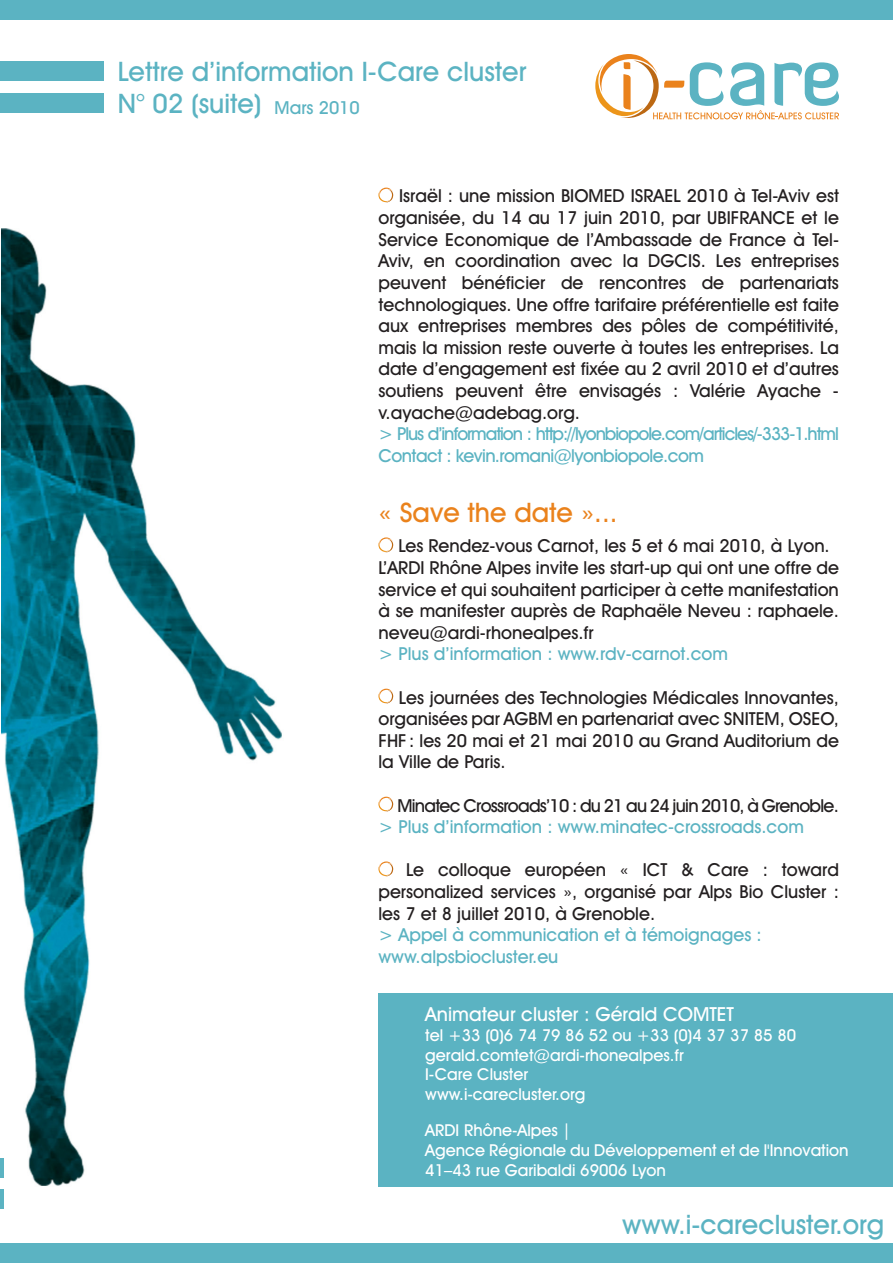
<style>
.page{position:relative;width:893px;height:1263px;background:#fff}
.page>*{position:absolute;margin:0;border:0;box-sizing:border-box;transform-origin:0 0}
.t1{font:500 27px "Avant Garde IT Cby BT";color:#5bb3c2}
.t2{font:500 27px "Avant Garde IT Cby BT";color:#ea821c}
.t3{font:500 19.5px "Avant Garde IT Cby BT";color:#fff}
.t4{font:500 18px/21.6px "Avant Garde IT Cby BT";color:#231f20;text-align:justify}
.t5{font:500 18px "Avant Garde IT Cby BT";color:#5bb3c2}
.t6{font:500 18px/21.6px "Avant Garde IT Cby BT";letter-spacing:-.06em;color:#5bb3c2}
.t7{font:500 18px "Avant Garde IT Cby BT";letter-spacing:-.04em;color:#231f20}
.t8{font:500 16.5px "Avant Garde IT Cby BT";color:#fff}
</style>
<div class="page">
<div style="left:0;top:0;width:893px;height:20px;background:#5bb3c2"></div>
<svg style="left:595px;top:54px;width:244px;height:65px"></svg>
<div style="left:0;top:61px;width:104px;height:20px;background:#5bb3c2"></div>
<div style="left:0;top:93px;width:104px;height:20px;background:#5bb3c2"></div>
<svg style="left:378px;top:188px;width:15px;height:14px"></svg>
<svg style="left:378px;top:537px;width:15px;height:15px"></svg>
<svg style="left:378px;top:689px;width:15px;height:14px"></svg>
<svg style="left:378px;top:797px;width:15px;height:14px"></svg>
<svg style="left:378px;top:861px;width:15px;height:15px"></svg>
<div style="left:378px;top:993px;width:515px;height:193px;background:#5bb3c2"></div>
<div style="left:0;top:1243px;width:893px;height:20px;background:#5bb3c2"></div>
<hr style="left:0;top:1157px;width:4px;height:20px;background:#5bb3c2">
<hr style="left:0;top:1189px;width:4px;height:20px;background:#5bb3c2">
<img style="left:1px;top:228px;width:281px;height:958px">
<p class="t1" style="left:118px;top:54px;width:410px">Lettre d’information I-Care cluster</p>
<p class="t1" style="left:118px;top:87px;width:145px">N° 02 (suite)</p>
<p class="t5" style="left:275px;top:96px;width:87px">Mars 2010</p>
<p class="t4" style="left:378px;top:185px;width:462px;text-indent:21px">Israël : une mission BIOMED ISRAEL 2010 à Tel-Aviv est organisée, du 14 au 17 juin 2010, par UBIFRANCE et le Service Economique de l’Ambassade de France à Tel-Aviv, en coordination avec la DGCIS. Les entreprises peuvent bénéficier de rencontres de partenariats technologiques. Une offre tarifaire préférentielle est faite aux entreprises membres des pôles de compétitivité, mais la mission reste ouverte à toutes les entreprises. La date d’engagement est fixée au 2 avril 2010 et d’autres soutiens peuvent être envisagés : Valérie Ayache - v.ayache@adebag.org.</p>
<p class="t6" style="left:378px;top:423px;width:462px">&gt; Plus d’information : http://lyonbiopole.com/articles/-333-1.html<br>Contact : kevin.romani@lyonbiopole.com</p>
<p class="t2" style="left:378px;top:496px;width:240px">« Save the date »...</p>
<p class="t4" style="left:398px;top:535px;width:433px">Les Rendez-vous Carnot, les 5 et 6 mai 2010, à Lyon.</p>
<p class="t4" style="left:378px;top:557px;width:462px">L’ARDI Rhône Alpes invite les start-up qui ont une offre de service et qui souhaitent participer à cette manifestation à se manifester auprès de Raphaële Neveu : raphaele. neveu@ardi-rhonealpes.fr</p>
<p class="t5" style="left:378px;top:643px;width:351px">&gt; Plus d’information : www.rdv-carnot.com</p>
<p class="t4" style="left:378px;top:686px;width:462px;text-indent:20px">Les journées des Technologies Médicales Innovantes, organisées par AGBM en partenariat avec SNITEM, OSEO, FHF : les 20 mai et 21 mai 2010 au Grand Auditorium de la Ville de Paris.</p>
<p class="t7" style="left:397px;top:794px;width:443px">Minatec Crossroads’10 : du 21 au 24 juin 2010, à Grenoble.</p>
<p class="t5" style="left:378px;top:816px;width:427px">&gt; Plus d’information : www.minatec-crossroads.com</p>
<p class="t4" style="left:378px;top:859px;width:462px;text-indent:28px">Le colloque européen « ICT &amp; Care : toward personalized services », organisé par Alps Bio Cluster : les 7 et 8 juillet 2010, à Grenoble.</p>
<p class="t5" style="left:378px;top:924px;width:385px">&gt; Appel à communication et à témoignages :</p>
<p class="t5" style="left:378px;top:945px;width:181px">www.alpsbiocluster.eu</p>
<p class="t3" style="left:425px;top:1002px;width:310px">Animateur cluster : Gérald COMTET</p>
<p class="t8" style="left:425px;top:1025px;width:373px">tel +33 (0)6 74 79 86 52 ou +33 (0)4 37 37 85 80</p>
<p class="t8" style="left:425px;top:1045px;width:260px">gerald.comtet@ardi-rhonealpes.fr</p>
<p class="t8" style="left:425px;top:1064px;width:105px">I-Care Cluster</p>
<p class="t8" style="left:425px;top:1084px;width:162px">www.i-carecluster.org</p>
<p class="t8" style="left:425px;top:1120px;width:147px">ARDI Rhône-Alpes |</p>
<p class="t8" style="left:425px;top:1140px;width:425px">Agence Régionale du Développement et de l'Innovation</p>
<p class="t8" style="left:425px;top:1160px;width:242px">41–43 rue Garibaldi 69006 Lyon</p>
<p class="t1" style="left:622px;top:1208px;width:264px">www.i-carecluster.org</p>
</div>
